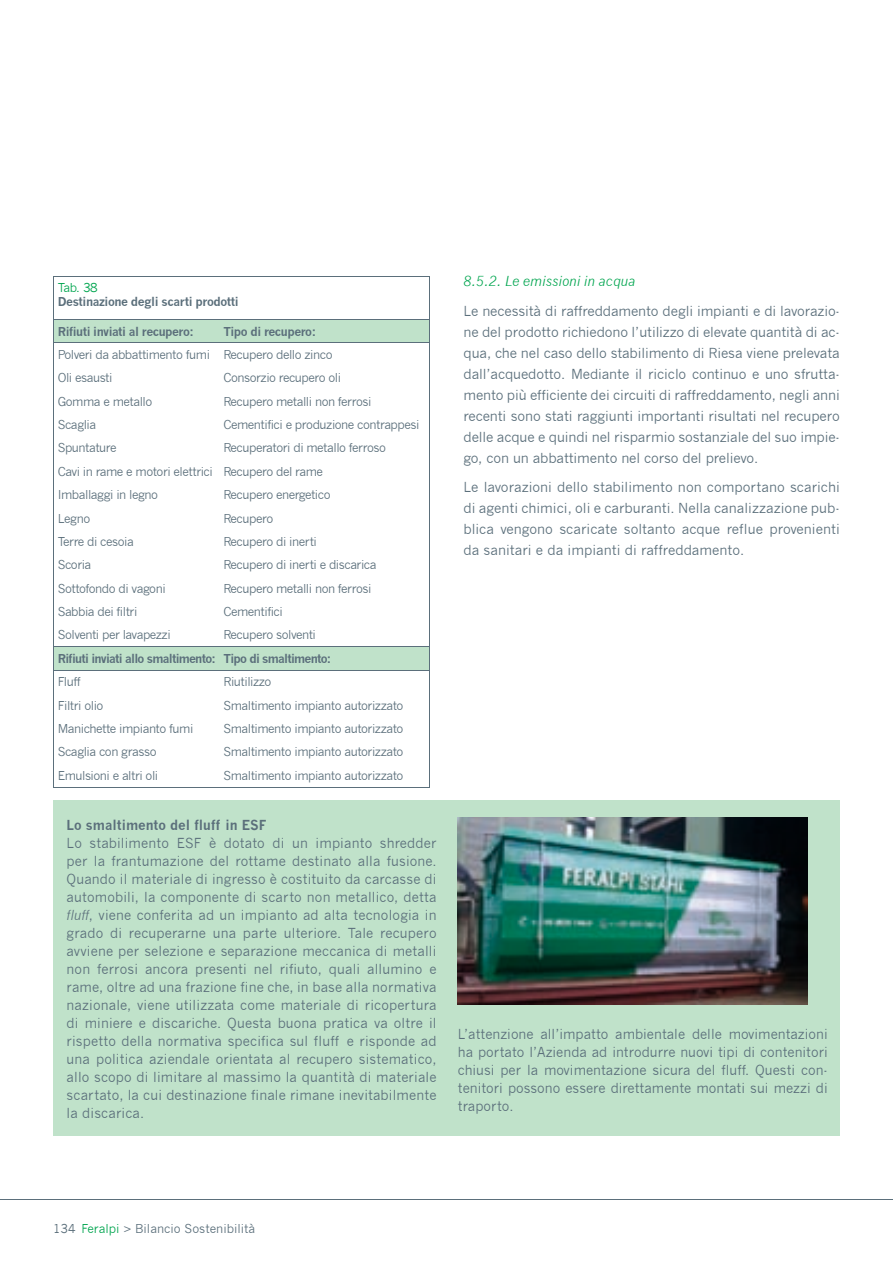
<style>
.page{position:relative;width:893px;height:1263px;background:#fff}
.page>*{position:absolute;margin:0;border:0;box-sizing:border-box;transform-origin:0 0}
.t1{font:13.5px/18px "News Gothic";letter-spacing:.01em;color:#5b6f7b;text-align:justify}
.t2{font:700 13.5px "News Gothic";color:#5b6f7b}
.t3{font:italic 13.5px "News Gothic";color:#00a54f}
.t4{font:12px/23.4px "News Gothic";letter-spacing:-.04em;color:#5b6f7b}
.t5{font:700 12px "News Gothic";letter-spacing:-.04em;color:#5b6f7b}
.t6{font:700 12px "News Gothic";letter-spacing:-.06em;color:#5b6f7b}
.t7{font:12px "News Gothic";color:#5b6f7b}
.t8{font:12px "News Gothic";color:#00a54f}
.s1{font-style:italic}
.s2{color:#00a54f}
</style>
<div class="page">
<hr style="left:0;top:1199px;width:893px;height:1px;background:#5b6f7b">
<div style="left:53px;top:800px;width:787px;height:335px;background:#c0e2ca"></div>
<svg style="left:54px;top:320px;width:375px;height:350px"></svg>
<hr style="left:53px;top:276px;width:170px;height:1px;background:#5b6f7b">
<hr style="left:53px;top:277px;width:1px;height:42px;background:#5b6f7b">
<hr style="left:223px;top:276px;width:207px;height:1px;background:#5b6f7b">
<hr style="left:429px;top:277px;width:1px;height:42px;background:#5b6f7b">
<hr style="left:53px;top:319px;width:170px;height:1px;background:#5b6f7b">
<hr style="left:223px;top:319px;width:207px;height:1px;background:#5b6f7b">
<hr style="left:53px;top:342px;width:170px;height:1px;background:#5b6f7b">
<hr style="left:223px;top:342px;width:207px;height:1px;background:#5b6f7b">
<svg style="left:53px;top:320px;width:1px;height:467px"></svg>
<svg style="left:429px;top:320px;width:1px;height:467px"></svg>
<hr style="left:53px;top:787px;width:170px;height:1px;background:#5b6f7b">
<hr style="left:223px;top:787px;width:207px;height:1px;background:#5b6f7b">
<hr style="left:53px;top:646px;width:170px;height:1px;background:#5b6f7b">
<hr style="left:223px;top:646px;width:207px;height:1px;background:#5b6f7b">
<hr style="left:53px;top:670px;width:170px;height:1px;background:#5b6f7b">
<hr style="left:223px;top:670px;width:207px;height:1px;background:#5b6f7b">
<img style="left:458px;top:817px;width:350px;height:187px">
<p class="t8" style="left:58px;top:281px;width:41px">tab 38</p>
<p class="t5" style="left:58px;top:294px;width:182px">destinazione degli scarti prodotti</p>
<p class="t5" style="left:58px;top:324px;width:138px">Rifiuti inviati al recupero:</p>
<p class="t5" style="left:223px;top:324px;width:94px">Tipo di recupero:</p>
<p class="t4" style="left:58px;top:343px;width:276px">Polveri da abbattimento fumi Recupero dello zinco oli esausti</p>
<p class="t4" style="left:223px;top:366px;width:119px">consorzio recupero oli</p>
<p class="t4" style="left:58px;top:390px;width:96px">Gomma e metallo</p>
<p class="t4" style="left:223px;top:390px;width:150px">Recupero metalli non ferrosi</p>
<p class="t4" style="left:58px;top:413px;width:40px">scaglia</p>
<p class="t4" style="left:223px;top:413px;width:197px">cementifici e produzione contrappesi</p>
<p class="t4" style="left:58px;top:436px;width:60px">spuntature</p>
<p class="t4" style="left:58px;top:436px;width:330px;text-indent:166px">Recuperatori di metallo ferroso cavi in rame e motori elettrici Recupero del rame<br>imballaggi in legno</p>
<p class="t4" style="left:223px;top:483px;width:109px">Recupero energetico</p>
<p class="t4" style="left:58px;top:506px;width:34px">legno</p>
<p class="t4" style="left:223px;top:506px;width:51px">Recupero</p>
<p class="t4" style="left:58px;top:530px;width:78px">terre di cesoia</p>
<p class="t4" style="left:223px;top:530px;width:95px">Recupero di inerti</p>
<p class="t4" style="left:58px;top:553px;width:35px">scoria</p>
<p class="t4" style="left:223px;top:553px;width:155px">Recupero di inerti e discarica</p>
<p class="t4" style="left:58px;top:577px;width:109px">sottofondo di vagoni</p>
<p class="t4" style="left:223px;top:577px;width:150px">Recupero metalli non ferrosi</p>
<p class="t4" style="left:58px;top:600px;width:81px">sabbia dei filtri</p>
<p class="t4" style="left:223px;top:600px;width:61px">cementifici</p>
<p class="t4" style="left:58px;top:623px;width:114px">solventi per lavapezzi</p>
<p class="t4" style="left:223px;top:623px;width:94px">Recupero solventi</p>
<p class="t6" style="left:58px;top:651px;width:275px">Rifiuti inviati allo smaltimento: Tipo di smaltimento:</p>
<p class="t4" style="left:58px;top:670px;width:24px">Fluff</p>
<p class="t4" style="left:223px;top:670px;width:50px">Riutilizzo</p>
<p class="t4" style="left:58px;top:694px;width:47px">Filtri olio</p>
<p class="t4" style="left:223px;top:694px;width:182px">smaltimento impianto autorizzato</p>
<p class="t4" style="left:58px;top:717px;width:137px">Manichette impianto fumi</p>
<p class="t4" style="left:223px;top:717px;width:182px">smaltimento impianto autorizzato</p>
<p class="t4" style="left:58px;top:740px;width:100px">scaglia con grasso</p>
<p class="t4" style="left:223px;top:740px;width:182px">smaltimento impianto autorizzato</p>
<p class="t4" style="left:58px;top:764px;width:102px">emulsioni e altri oli</p>
<p class="t4" style="left:223px;top:764px;width:182px">smaltimento impianto autorizzato</p>
<p class="t2" style="left:67px;top:816px;width:201px">Lo smaltimento del fluff in ESF</p>
<p class="t1" style="left:67px;top:834px;width:371px;text-align:left">lo stabilimento esF è dotato di un impianto shredder per la frantumazione del rottame destinato alla fusione Quando il materiale di ingresso è costituito da carcasse di automobili, la componente di scarto non metallico, detta <span class="s1">fluff</span>, viene conferita ad un impianto ad alta tecnologia in grado di recuperarne una parte ulteriore tale recupero avviene per selezione e separazione meccanica di metalli non ferrosi ancora presenti nel rifiuto, quali allumino e rame, oltre ad una frazione fine che, in base alla normativa nazionale, viene utilizzata come materiale di ricopertura di miniere e discariche Questa buona pratica va oltre il rispetto della normativa specifica sul fluff e risponde ad una politica aziendale orientata al recupero sistematico, allo scopo di limitare al massimo la quantità di materiale scartato, la cui destinazione finale rimane inevitabilmente la discarica</p>
<p class="t3" style="left:463px;top:273px;width:174px">8.5.2. Le emissioni in acqua</p>
<p class="t1" style="left:463px;top:301px;width:378px;line-height:21px">le necessità di raffreddamento degli impianti e di lavorazio&shy;ne del prodotto richiedono l’utilizzo di elevate quantità di ac&shy;qua, che nel caso dello stabilimento di Riesa viene prelevata dall’acquedotto Mediante il riciclo continuo e uno sfrutta&shy;mento più efficiente dei circuiti di raffreddamento, negli anni recenti sono stati raggiunti importanti risultati nel recupero delle acque e quindi nel risparmio sostanziale del suo impie&shy;go, con un abbattimento nel corso del prelievo</p>
<p class="t1" style="left:463px;top:477px;width:378px;line-height:21px">le lavorazioni dello stabilimento non comportano scarichi di agenti chimici, oli e carburanti nella canalizzazione pub&shy;blica vengono scaricate soltanto acque reflue provenienti da sanitari e da impianti di raffreddamento</p>
<p class="t1" style="left:458px;top:1025px;width:371px">l’attenzione all’impatto ambientale delle movimentazioni ha portato l’azienda ad introdurre nuovi tipi di contenitori chiusi per la movimentazione sicura del fluff Questi con&shy;tenitori possono essere direttamente montati sui mezzi di traporto</p>
<p class="t7" style="left:53px;top:1221px;width:204px">134 <span class="s2">Feralpi</span> &gt; bilancio sostenibilità</p>
</div>
